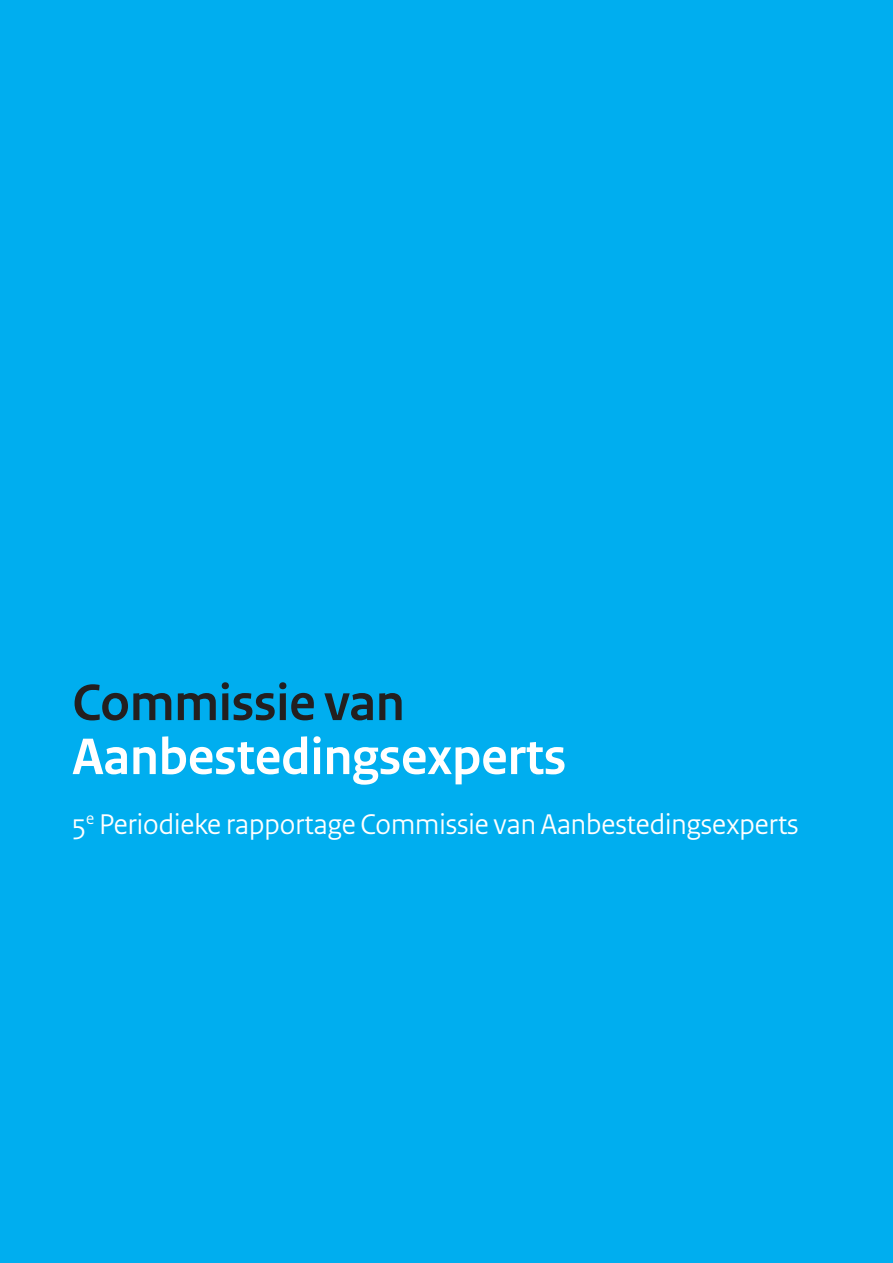
<style>
.page{position:relative;width:893px;height:1263px;background:#00aeef}
.page>*{position:absolute;margin:0;border:0;box-sizing:border-box;transform-origin:0 0}
._01_RO_Titel{font:700 54px "Rijksoverheid Sans Heading";color:#fff}
._01_RO_Titel-2{font:700 54px "Rijksoverheid Sans Heading";color:#231f20}
._02_RO_Subtitel{font:30px "Rijksoverheid Sans Heading";color:#fff}
</style>
<div class="page">
<p class="_01_RO_Titel-2" style="left:72px;top:672px;width:334px">Commissie van</p>
<p class="_01_RO_Titel" style="left:72px;top:726px;width:495px">Aanbestedingsexperts</p>
<p class="_02_RO_Subtitel" style="left:72px;top:807px;width:728px">5<sup>e</sup> Periodieke rapportage Commissie van Aanbestedingsexperts</p>
</div>
